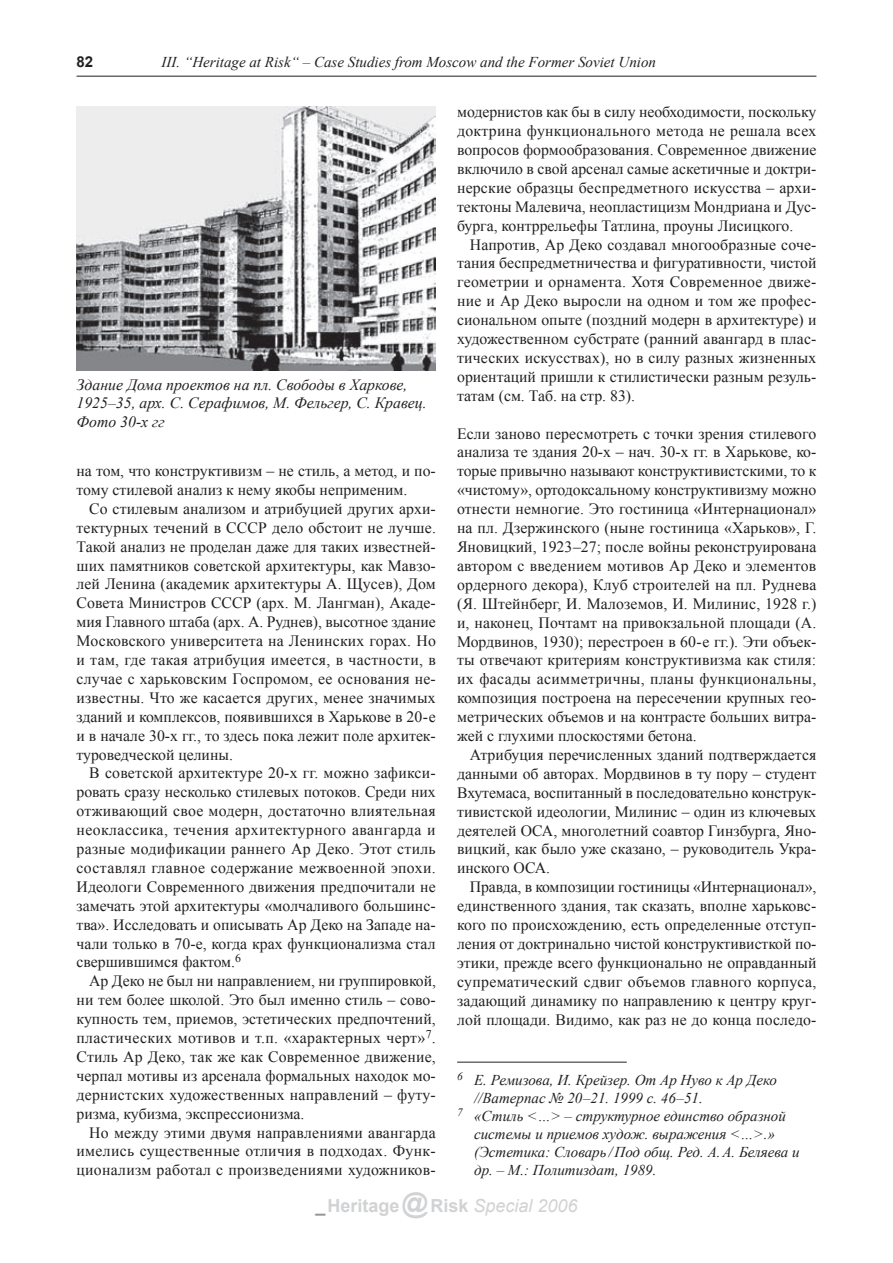
<style>
.page{position:relative;width:893px;height:1263px;background:#fff}
.page>*{position:absolute;margin:0;border:0;box-sizing:border-box;transform-origin:0 0}
.t1{font:700 18px "Arial";color:#d1d2d4}
.t2{font:15.75px/18.9px "Times New Roman";color:#231f20;text-align:justify}
.t3{font:italic 15.75px/18.9px "Times New Roman";color:#231f20}
.t4{font:15.75px "Times New Roman";letter-spacing:.02em;color:#231f20}
.t5{font:italic 15px "Times New Roman";color:#231f20}
.t6{font:700 15px "Arial";color:#231f20}
.s1{color:#939598}
.s2{font-size:27px}
.s3{font-weight:400;font-style:italic}
</style>
<div class="page">
<hr style="left:77px;top:76px;width:739px;height:1px;background:#231f20">
<hr style="left:457px;top:1062px;width:170px;height:1px;background:#231f20">
<img style="left:77px;top:106px;width:358px;height:264px">
<p class="t6" style="left:77px;top:52px;width:18px">82</p>
<p class="t5" style="left:162px;top:51px;width:496px">III. “Heritage at Risk“ – Case Studies from Moscow and the Former Soviet Union</p>
<p class="t3" style="left:77px;top:374px;width:352px">Здание Дома проектов на пл. Свободы в Харкове,<br>1925–35, арх. С. Серафимов, М. Фельгер, С. Кравец.<br>Фото 30-х гг</p>
<p class="t2" style="left:77px;top:461px;width:361px">на том, что конструктивизм – не стиль, а метод, и по&shy;тому стилевой анализ к нему якобы неприменим.</p>
<p class="t2" style="left:77px;top:499px;width:361px;text-indent:13px">Со стилевым анализом и атрибуцией других архи&shy;тектурных течений в СССР</p>
<p class="t2" style="left:77px;top:518px;width:361px;text-indent:196px">дело обстоит не лучше.<br>Такой анализ не проделан даже для таких известней&shy;ших памятников советской архитектуры, как Мавзо&shy;лей Ленина (академик архитектуры А. Щусев), Дом Совета Министров СССР</p>
<p class="t2" style="left:77px;top:593px;width:361px;text-indent:180px">(арх. М. Лангман), Акаде&shy;мия Главного штаба (арх. А. Руднев), высотное здание Московского университета на Ленинских горах. Но и там, где такая атрибуция имеется, в частности, в случае с харьковским Госпромом, ее основания не&shy;известны. Что же касается других, менее значимых зданий и комплексов, появившихся в Харькове в 20-е и в начале 30-х гг., то здесь пока лежит поле архитек&shy;туроведческой целины.</p>
<p class="t2" style="left:77px;top:763px;width:361px;text-indent:13px">В советской архитектуре 20-х гг. можно зафикси&shy;ровать сразу несколько стилевых потоков. Среди них отживающий свое модерн, достаточно влиятельная неоклассика, течения архитектурного авангарда и разные модификации раннего Ар Деко. Этот стиль составлял главное содержание межвоенной эпохи.<br>Идеологи Современного движения предпочитали не замечать этой архитектуры «молчаливого большинс&shy;тва». Исследовать и описывать Ар Деко на Западе на&shy;чали только в 70-е, когда крах функционализма стал свершившимся фактом.<sup>6</sup></p>
<p class="t2" style="left:77px;top:971px;width:361px;text-indent:13px">Ар Деко не был ни направлением, ни группировкой, ни тем более школой. Это был именно стиль – сово&shy;купность тем, приемов, эстетических предпочтений, пластических мотивов и т.п. «характерных черт»<sup>7</sup>.<br>Стиль Ар Деко, так же как Современное движение, черпал мотивы из арсенала формальных находок мо&shy;дернистских художественных направлений – футу&shy;ризма, кубизма, экспрессионизма.</p>
<p class="t2" style="left:77px;top:1122px;width:361px;text-indent:13px">Но между этими двумя направлениями авангарда имелись существенные отличия в подходах. Функ&shy;ционализм работал с произведениями художников-</p>
<p class="t2" style="left:457px;top:102px;width:361px">модерни-стов как бы в силу необходимости, поскольку доктрина функционального метода не решала всех вопросов формообразования. Современное движение включило в свой арсенал самые аскетичные и доктри&shy;нерские образцы беспредметного искусства – архи&shy;тектоны Малевича, неопластицизм Мондриана и Дус&shy;бурга, контррельефы Татлина, проуны Лисицкого.</p>
<p class="t2" style="left:457px;top:235px;width:361px;text-indent:13px">Напротив, Ар Деко создавал многообразные соче&shy;тания беспредметничества и фигуративности, чистой геометрии и орнамента. Хотя Современное движе&shy;ние и Ар Деко выросли на одном и том же профес&shy;сиональном опыте (поздний модерн в архитектуре) и художественном субстрате (ранний авангард в плас&shy;тических искусствах), но в силу разных жизненных ориентаций пришли к стилистически разным резуль&shy;татам (см. Таб. на стр. 83).</p>
<p class="t2" style="left:457px;top:424px;width:361px">Если заново пересмотреть с точки зрения стилевого анализа те здания 20-х – нач. 30-х гг. в Харь-кове, ко&shy;торые привычно называют конструктивистскими, то к «чистому», ортодоксальному конструктивизму можно отнести немногие. Это гостини-ца «Интернационал» на пл. Дзержинского (ныне гостиница «Харьков», Г.<br>Яновицкий, 1923–27; после войны реконструирована автором с введением мотивов Ар Деко и элементов ордерного декора), Клуб строителей на пл. Руднева (Я. Штейнберг, И. Малоземов, И. Милинис, 1928 г.) и, наконец, Почтамт на привокзальной площади (А.<br>Мордвинов, 1930); перестроен в 60-е гг.). Эти объек&shy;ты отвечают критериям конструктивизма как стиля: их фасады асимметричны, планы функциональны, композиция построена на пересечении крупных гео&shy;метрических объемов и на контрасте больших витра&shy;жей с глухими плоскостями бетона.</p>
<p class="t2" style="left:457px;top:745px;width:361px;text-indent:13px">Атрибуция перечисленных зданий подтверждается данными об авторах. Мордвинов в ту пору – студент Вхутемаса, воспитанный в последовательно конструк&shy;тивистской идеологии, Милинис – один из ключевых деятелей ОСА</p>
<p class="t2" style="left:457px;top:820px;width:361px;text-indent:96px">, многолетний соавтор Гинзбурга, Яно&shy;вицкий, как было уже сказано, – руководитель Укра&shy;инского ОСА</p>
<p class="t2" style="left:546px;top:858px;width:5px">.</p>
<p class="t2" style="left:470px;top:877px;width:348px">Правда, в композиции гостиницы «Интернационал»,</p>
<p class="t2" style="left:457px;top:896px;width:361px">единственного здания, так сказать, вполне харьковс-</p>
<p class="t2" style="left:457px;top:915px;width:361px">кого по происхождению, есть определенные отступ-</p>
<p class="t2" style="left:457px;top:934px;width:361px">ления от доктринально чистой конструктивисткой по-</p>
<p class="t2" style="left:457px;top:953px;width:361px">этики, прежде всего функционально не оправданный</p>
<p class="t4" style="left:457px;top:971px;width:361px">супрематический сдвиг объемов главного корпуса,</p>
<p class="t2" style="left:457px;top:991px;width:361px">задающий динамику по направлению к центру круг-</p>
<p class="t2" style="left:457px;top:1009px;width:361px">лой площади. Видимо, как раз не до конца последо-</p>
<p class="t5" style="left:457px;top:1070px;width:321px"><sup>6</sup> Е. Ремизова, И. Крейзер. От Ар Нуво к Ар Деко</p>
<p class="t5" style="left:474px;top:1088px;width:230px">//Ватерпас № 20–21. 1999 с. 46–51.</p>
<p class="t5" style="left:457px;top:1106px;width:330px"><sup>7</sup> «Стиль &lt;…&gt; – структурное единство образной</p>
<p class="t5" style="left:474px;top:1124px;width:302px">системы и приемов худож. выражения &lt;…&gt;.»</p>
<p class="t5" style="left:474px;top:1142px;width:327px">(Эстетика: Словарь /Под общ. Ред. А.А. Беляева и</p>
<p class="t5" style="left:474px;top:1160px;width:184px">др. – М.: Политиздат, 1989.</p>
<p class="t1" style="left:315px;top:1194px;width:264px"><span class="s1">_</span> Heritage <span class="s2">@</span> Risk <span class="s3">Special 2006</span></p>
</div>
